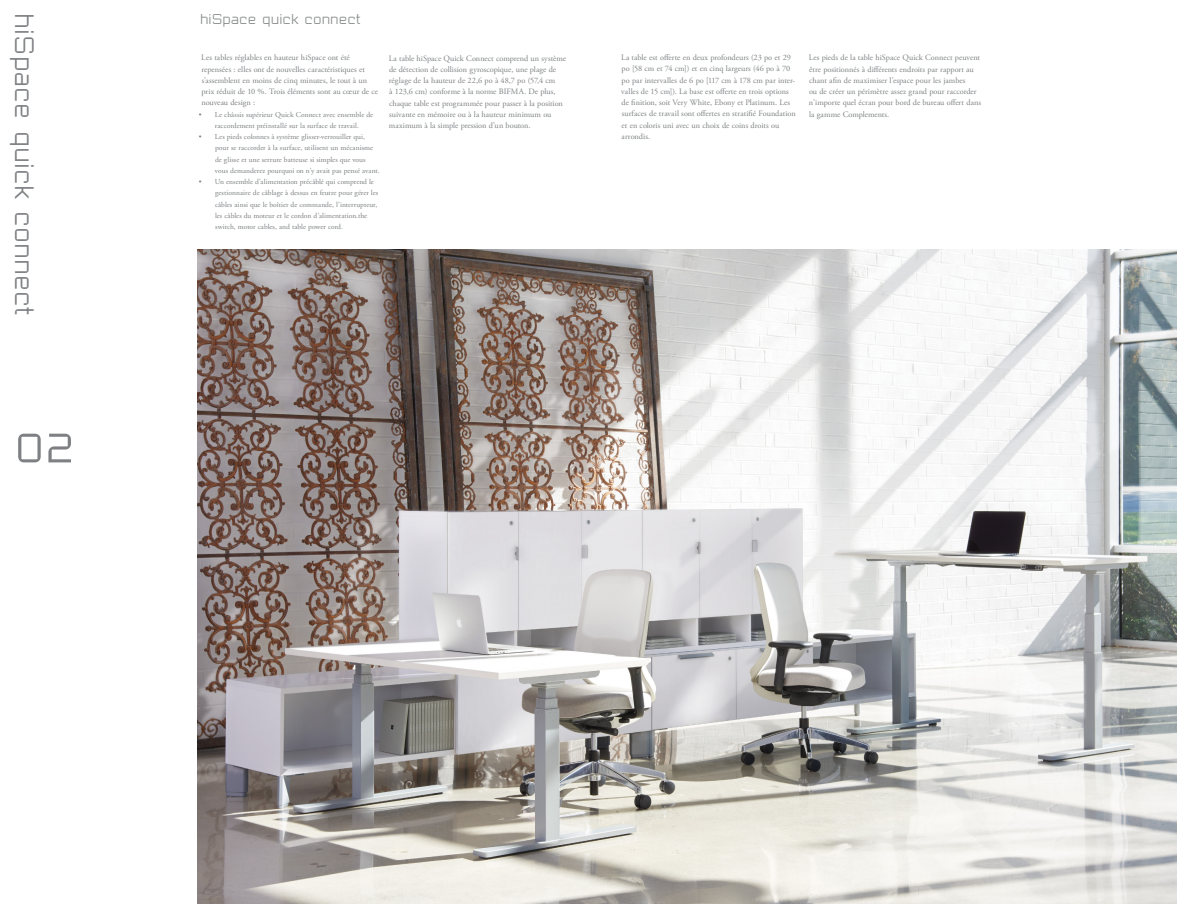
<style>
.page{position:relative;width:1188px;height:918px;background:#fff}
.page>*{position:absolute;margin:0;border:0;box-sizing:border-box;transform-origin:0 0}
.t1{font:50.25px "Teknion Modern AG";color:#7e8083}
.t2{font:26.62px "Teknion Modern AG";color:#7e8083}
.t3{font:14.25px "Teknion Modern AG";color:#888a8a}
.t4{font:8.25px/11.2px "Adobe Garamond Pro";color:#7e8083}
.t5{font:7.5px/11.2px "Adobe Garamond Pro";color:#7e8083}
</style>
<div class="page">
<img style="left:197px;top:249px;width:979px;height:655px">
<h2 class="t2" style="left:39px;top:13px;width:303px;rotate:90deg">hiSpace quick connect</h2>
<h1 class="t1" style="left:14px;top:418px;width:62px">02</h1>
<h3 class="t3" style="left:200px;top:11px;width:162px">hiSpace quick connect</h3>
<p class="t4" style="left:201px;top:52px;width:178px">Les tables réglables en hauteur hiSpace ont été repensées : elles ont de nouvelles caractéristiques et s’assemblent en moins de cinq minutes, le tout à un prix réduit de 10 %. Trois éléments sont au cœur de ce nouveau design :</p>
<p class="t5" style="left:199px;top:109px;width:176px;text-align:center">• Le châssis supérieur Quick Connect avec ensemble de raccordement préinstallé sur la surface de travail.</p>
<p class="t5" style="left:215px;top:131px;width:166px;text-indent:-16px">• Les pieds colonnes à système glisser-verrouiller qui, pour se raccorder à la surface, utilisent un mécanisme de glisse et une serrure batteuse si simples que vous vous demanderez pourquoi on n’y avait pas pensé avant.</p>
<p class="t5" style="left:215px;top:176px;width:165px;text-indent:-16px">• Un ensemble d’alimentation précâblé qui comprend le gestionnaire de câblage à dessus en feutre pour gérer les câbles ainsi que le boîtier de commande, l’interrupteur, les câbles du moteur et le cordon d’alimentation.the switch, motor cables, and table power cord.</p>
<p class="t4" style="left:389px;top:53px;width:179px">La table hiSpace Quick Connect comprend un système de détection de collision gyroscopique, une plage de réglage de la hauteur de 22,6 po à 48,7 po (57,4 cm<br>à 123,6 cm) conforme à la norme BIFMA. De plus, chaque table est programmée pour passer à la position suivante en mémoire ou à la hauteur minimum ou maximum à la simple pression d’un bouton.</p>
<p class="t4" style="left:621px;top:52px;width:176px">La table est offerte en deux profondeurs (23 po et 29 po [58 cm et 74 cm]) et en cinq largeurs (46 po à 70 po par intervalles de 6 po [117 cm à 178 cm par inter&shy;valles de 15 cm]). La base est offerte en trois options de finition, soit Very White, Ebony et Platinum. Les surfaces de travail sont offertes en stratifié Foundation et en coloris uni avec un choix de coins droits ou arrondis.</p>
<p class="t4" style="left:809px;top:52px;width:174px">Les pieds de la table hiSpace Quick Connect peuvent être positionnés à différents endroits par rapport au chant afin de maximiser l’espace pour les jambes<br>ou de créer un périmètre assez grand pour raccorder n’importe quel écran pour bord de bureau offert dans la gamme Complements.</p>
</div>
